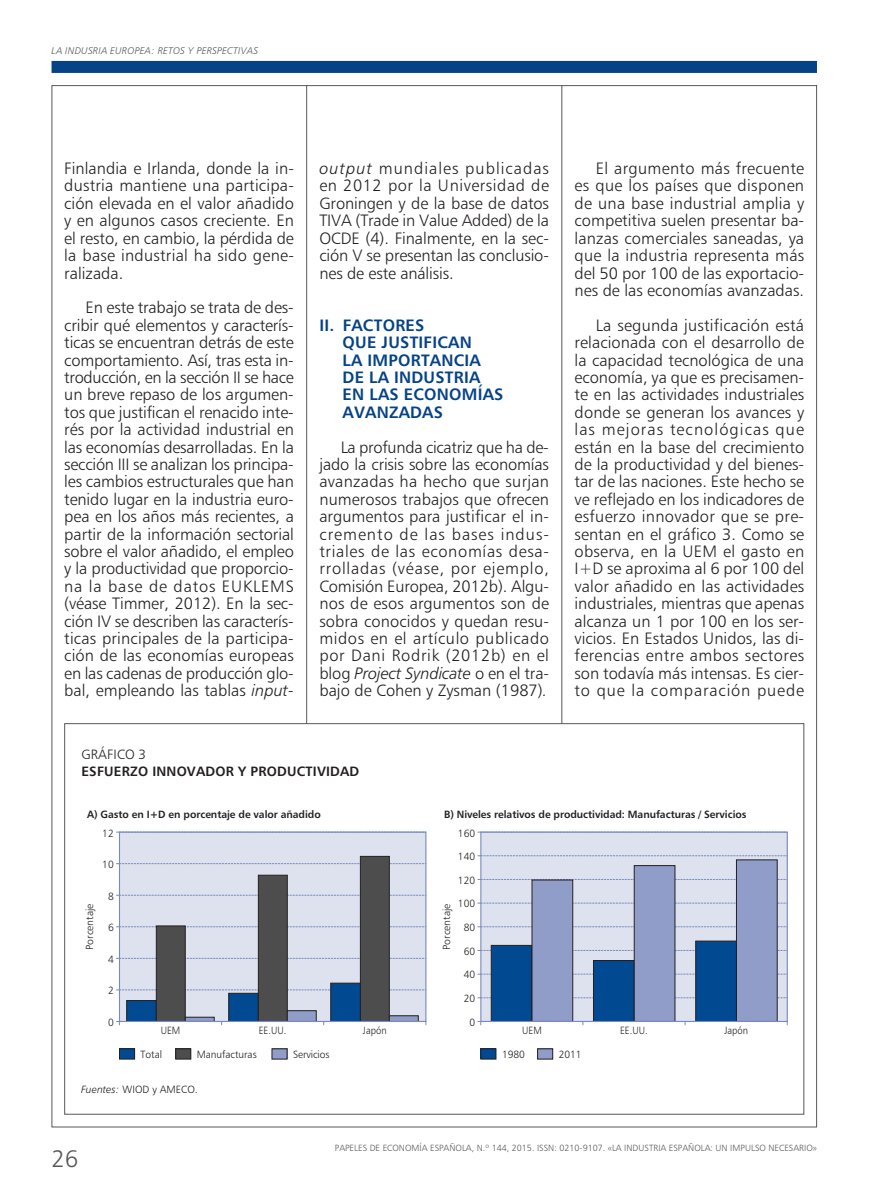
<style>
.page{position:relative;width:893px;height:1191px;background:#fff}
.page>*{position:absolute;margin:0;border:0;box-sizing:border-box;transform-origin:0 0}
.t1{font:24px "Humanist 777 BT Light B";color:#57585a}
.t2{font:16.5px/17.4px "Humanist 777 BT Light B";color:#231f20;text-align:justify}
.t3{font:16.5px/17.4px "Humanist 777 BT Bold B";letter-spacing:.015em;color:#054286}
.t4{font:13.5px/17.4px "Humanist 777 BT Bold B";letter-spacing:.015em;color:#231f20}
.t5{font:700 10.5px "Humanist 777";letter-spacing:-.005em;color:#231f20}
.t6{font:300 10.5px "Humanist 777";letter-spacing:-.005em;color:#231f20}
.t7{font:300 10.5px "Humanist 777";letter-spacing:-.005em;color:#231f20;scale:.9 1}
.t8{font:10.5px "Humanist 777 BT Light B";color:#231f20}
.t9{font:300 10.35px "Humanist 777";letter-spacing:-.005em;color:#231f20}
.t10{font:9.75px "Humanist 777 BT Light Italic B";letter-spacing:.015em;color:#57585a}
.t11{font:9px "Humanist 777 BT Light B";color:#57585a}
.s1{font-family:"Humanist 777 BT Light Italic B"}
.s2{font-family:"Humanist 777 BT Light B"}
</style>
<div class="page">
<div style="left:52px;top:61px;width:765px;height:12px;background:#054286"></div>
<hr style="left:306px;top:85px;width:1px;height:646px;background:#57585a">
<hr style="left:561px;top:85px;width:1px;height:646px;background:#57585a">
<div style="left:481px;top:832px;width:306px;height:189px;background:#dee2ef"></div>
<div style="left:119px;top:832px;width:307px;height:189px;background:#dee2ef"></div>
<div style="left:119px;top:1048px;width:16px;height:11px;background:#014990"></div>
<div style="left:119px;top:1048px;width:16px;height:11px;border:1px solid #231f20"></div>
<div style="left:176px;top:1048px;width:15px;height:11px;background:#4d4d4d"></div>
<div style="left:175px;top:1048px;width:16px;height:11px;border:1px solid #231f20"></div>
<div style="left:272px;top:1048px;width:15px;height:11px;background:#8f9dc8"></div>
<div style="left:272px;top:1048px;width:15px;height:11px;border:1px solid #231f20"></div>
<div style="left:481px;top:1048px;width:15px;height:11px;background:#014990"></div>
<div style="left:480px;top:1048px;width:16px;height:11px;border:1px solid #231f20"></div>
<div style="left:538px;top:1048px;width:15px;height:11px;background:#8f9dc8"></div>
<div style="left:537px;top:1048px;width:16px;height:11px;border:1px solid #231f20"></div>
<svg style="left:116px;top:855px;width:310px;height:169px"></svg>
<div style="left:119px;top:831px;width:307px;height:191px;border:1px solid #788bbc"></div>
<svg style="left:478px;top:855px;width:310px;height:169px"></svg>
<div style="left:480px;top:831px;width:308px;height:191px;border:1px solid #788bbc"></div>
<p class="t10" style="left:52px;top:46px;width:208px">LA INDUSRIA EUROPEA: RETOS Y PERSPECTIVAS</p>
<p class="t2" style="left:64px;top:161px;width:231px">Finlandia e Irlanda, donde la in&shy;dustria mantiene una participa&shy;ción elevada en el valor añadido y en algunos casos creciente. En el resto, en cambio, la pérdida de la base industrial ha sido gene - ralizada.</p>
<p class="t2" style="left:64px;top:300px;width:231px;text-indent:21px">En este trabajo se trata de des&shy;cribir qué elementos y caracterís&shy;ticas se encuentran detrás de este comportamiento. Así, tras esta in&shy;troducción, en la sección II se hace un breve repaso de los argumen&shy;tos que justifican el renacido inte&shy;rés por la actividad industrial en las economías de sarrolladas. En la sección III se analizan los principa&shy;les cambios estructurales que han tenido lugar en la industria euro&shy;pea en los años más recientes, a partir de la información sectorial sobre el valor añadido, el empleo y la productividad que proporcio&shy;na la base de datos EUKLEMS (véase Timmer, 2012). En la sec&shy;ción IV se describen las caracterís&shy;ticas principales de la participa&shy;ción de las economías europeas en las cadenas de producción glo&shy;bal, empleando las tablas <span class="s1">input-</span></p>
<p class="t2" style="left:319px;top:161px;width:231px"><span class="s1">output</span> mundiales publicadas en 2012 por la Universidad de Groningen y de la base de datos TIVA (Trade in Value Added) de la OCDE (4). Finalmente, en la sec&shy;ción V se presentan las conclusio&shy;nes de este análisis.</p>
<p class="t3" style="left:343px;top:318px;width:162px;text-indent:-23px">II. FACTORES<br>QUE JUSTIFICAN<br>LA IMPORTANCIA<br>DE LA INDUSTRIA<br>EN LAS ECONOMÍAS<br>AVANZADAS</p>
<p class="t2" style="left:319px;top:439px;width:231px;text-indent:21px">La profunda cicatriz que ha de&shy;jado la crisis sobre las economías avanzadas ha hecho que surjan numerosos trabajos que ofrecen argumentos para jus tificar el in&shy;cremento de las bases indus - triales de las economías desa - rrolladas (véase, por ejemplo, Comisión Europea, 2012b). Algu - nos de esos argumentos son de sobra conocidos y quedan resu&shy;midos en el artículo publicado por Dani Rodrik (2012b) en el blog <span class="s1">Project Syndicate</span> o en el tra&shy;bajo de Cohen y Zysman (1987)<span class="s1">.</span></p>
<p class="t4" style="left:81px;top:746px;width:279px"><span class="s2">GRÁFICO 3<br></span>ESFUERZO INNOVADOR Y PRODUCTIVIDAD</p>
<p class="t2" style="left:575px;top:161px;width:231px;text-indent:21px">El argumento más frecuente es que los países que disponen de una base industrial amplia y competitiva suelen presentar ba&shy;lanzas comerciales saneadas, ya que la industria representa más del 50 por 100 de las exportacio&shy;nes de las economías avanzadas.</p>
<p class="t2" style="left:575px;top:318px;width:231px;text-indent:21px">La segunda justificación está relacionada con el desarrollo de la capacidad tecnológica de una economía, ya que es precisamen&shy;te en las actividades industriales donde se generan los avances y las mejoras tecnológicas que están en la base del crecimiento de la productividad y del bienes&shy;tar de las naciones. Este hecho se ve reflejado en los indicadores de esfuerzo innovador que se pre&shy;sentan en el gráfico 3. Como se observa, en la UEM el gasto en I+D se aproxima al 6 por 100 del valor añadido en las actividades industriales, mientras que apenas alcanza un 1 por 100 en los ser&shy;vicios. En Estados Unidos, las di&shy;ferencias entre ambos sectores son todavía más intensas. Es cier&shy;to que la comparación puede</p>
<p class="t5" style="left:87px;top:808px;width:235px">A) Gasto en I+D en porcentaje de valor añadido</p>
<p class="t5" style="left:444px;top:808px;width:304px">B) Niveles relativos de productividad: Manufacturas / Servicios</p>
<p class="t9" style="left:85px;top:949px;width:47px;rotate:-90deg">Porcentaje</p>
<p class="t6" style="left:102px;top:828px;width:13px">12</p>
<p class="t6" style="left:102px;top:860px;width:13px">10</p>
<p class="t6" style="left:108px;top:891px;width:7px">8</p>
<p class="t6" style="left:108px;top:923px;width:7px">6</p>
<p class="t6" style="left:108px;top:954px;width:7px">4</p>
<p class="t6" style="left:108px;top:986px;width:7px">2</p>
<p class="t6" style="left:108px;top:1017px;width:7px">0</p>
<p class="t7" style="left:161px;top:1026px;width:23px">UEM</p>
<p class="t7" style="left:259px;top:1026px;width:32px">EE.UU.</p>
<p class="t7" style="left:363px;top:1026px;width:28px">Japón</p>
<p class="t6" style="left:458px;top:828px;width:19px">160</p>
<p class="t6" style="left:458px;top:852px;width:19px">140</p>
<p class="t6" style="left:458px;top:875px;width:19px">120</p>
<p class="t6" style="left:458px;top:899px;width:19px">100</p>
<p class="t6" style="left:464px;top:923px;width:13px">80</p>
<p class="t6" style="left:464px;top:946px;width:13px">60</p>
<p class="t6" style="left:464px;top:970px;width:13px">40</p>
<p class="t6" style="left:464px;top:993px;width:13px">20</p>
<p class="t6" style="left:469px;top:1017px;width:7px">0</p>
<p class="t9" style="left:442px;top:949px;width:47px;rotate:-90deg">Porcentaje</p>
<p class="t7" style="left:522px;top:1026px;width:23px">UEM</p>
<p class="t7" style="left:620px;top:1026px;width:32px">EE.UU.</p>
<p class="t7" style="left:724px;top:1026px;width:28px">Japón</p>
<p class="t6" style="left:141px;top:1049px;width:23px">Total</p>
<p class="t6" style="left:197px;top:1049px;width:61px">Manufacturas</p>
<p class="t6" style="left:293px;top:1049px;width:38px">Servicios</p>
<p class="t6" style="left:502px;top:1049px;width:24px">1980</p>
<p class="t6" style="left:559px;top:1049px;width:24px">2011</p>
<p class="t8" style="left:81px;top:1084px;width:118px"><span class="s1">Fuentes:</span> WIOD y AMECO.</p>
<p class="t1" style="left:52px;top:1148px;width:28px">26</p>
<p class="t11" style="left:335px;top:1144px;width:483px">PAPELES DE ECONOMÍA ESPAÑOLA, N.º 144, 2015. ISSN: 0210-9107. «LA INDUSTRIA ESPAÑOLA: UN IMPULSO NECESARIO»</p>
</div>
